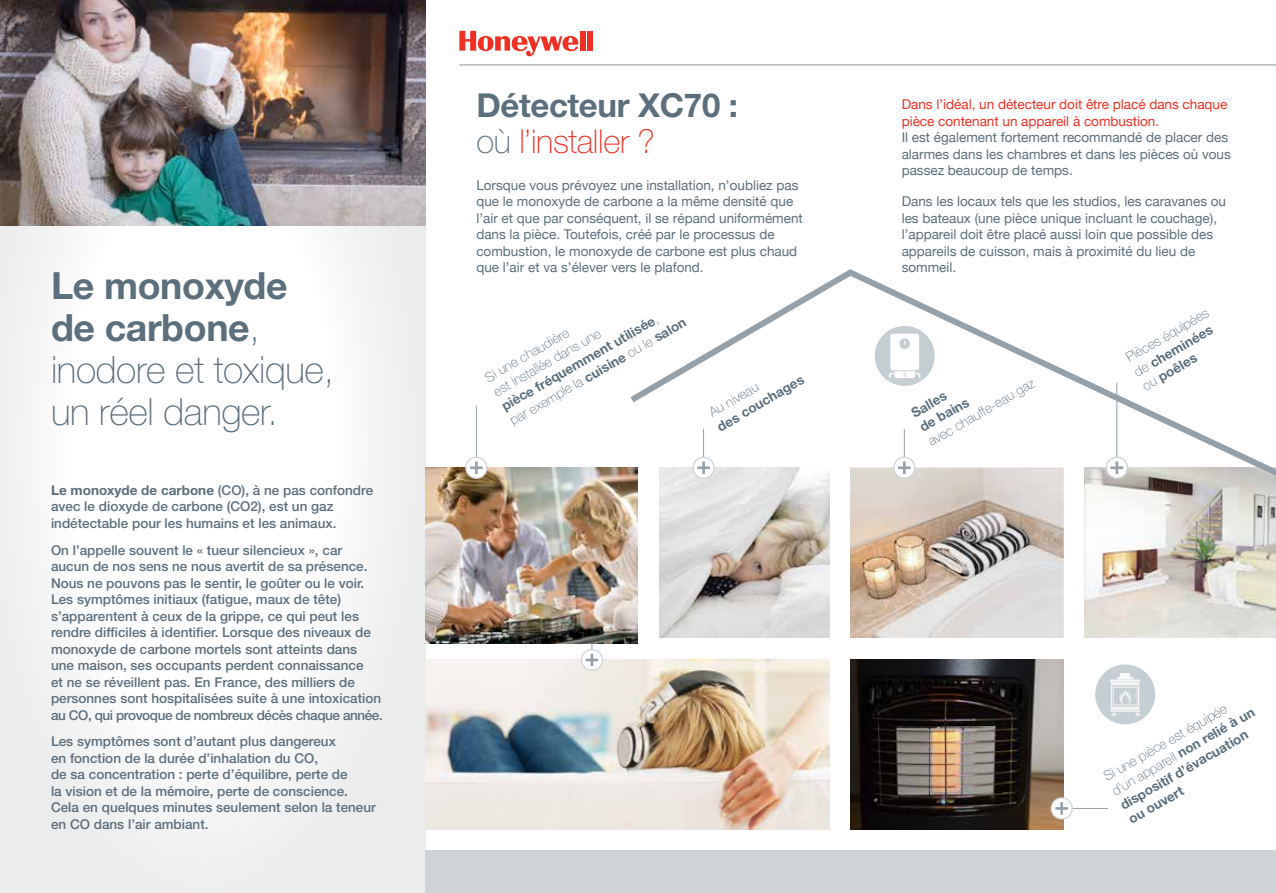
<style>
.page{position:relative;width:1276px;height:893px;background:#fff}
.page>*{position:absolute;margin:0;border:0;box-sizing:border-box;transform-origin:0 0}
.t1{font:100 37.5px/42px "Helvetica Neue";letter-spacing:-.01em;color:#5c6f7c}
.t2{font:700 33px/36px "Helvetica Neue";letter-spacing:-.01em;color:#5c6f7c}
.t3{font:500 13.5px/16.5px "Helvetica Neue";color:#5c6f7c}
.t4{font:13.5px/16.5px "Helvetica Neue";color:#5c6f7c}
.t5{font:100 13.5px/16.5px "Helvetica Neue";color:#5c6f7c}
.t6{font:700 13.5px/16.5px "Helvetica Neue";color:#5c6f7c}
.t7{font:13.5px/16.5px "Helvetica Neue";color:#ee3124}
.s1{font-weight:700}
.s2{font-weight:100}
.s3{font-weight:100;color:#ee3124}
</style>
<div class="page">
<div style="left:0;top:0;width:425px;height:893px;background:linear-gradient(to right,#f9f9f9,#f6f6f6)"></div>
<img style="left:0;top:0;width:425px;height:225px">
<hr style="left:459px;top:64px;width:817px;height:1px;background:#95a0a9">
<div style="left:580px;top:31px;width:5px;height:20px;background:#ee3124"></div>
<div style="left:587px;top:31px;width:5px;height:20px;background:#ee3124"></div>
<svg style="left:459px;top:31px;width:119px;height:25px"></svg>
<img style="left:659px;top:491px;width:170px;height:147px">
<img style="left:425px;top:659px;width:404px;height:170px">
<div style="left:425px;top:850px;width:851px;height:43px;background:#cfd4d8"></div>
<img style="left:850px;top:491px;width:213px;height:147px">
<img style="left:850px;top:659px;width:213px;height:170px">
<img style="left:1084px;top:491px;width:192px;height:147px">
<hr style="left:1054px;top:808px;width:54px;height:1px;background:#95a0a9">
<svg style="left:1050px;top:797px;width:23px;height:23px"></svg>
<div style="left:1052px;top:799px;width:19px;height:19px;background:#fff;border-radius:50%"></div>
<svg style="left:1055px;top:802px;width:13px;height:13px"></svg>
<hr style="left:591px;top:622px;width:1px;height:45px;background:#95a0a9">
<svg style="left:581px;top:649px;width:22px;height:22px"></svg>
<div style="left:582px;top:650px;width:20px;height:19px;background:#fff;border-radius:50%"></div>
<svg style="left:585px;top:654px;width:13px;height:12px"></svg>
<svg style="left:624px;top:269px;width:652px;height:222px"></svg>
<img style="left:425px;top:468px;width:213px;height:175px">
<hr style="left:476px;top:406px;width:1px;height:69px;background:#95a0a9">
<svg style="left:465px;top:457px;width:22px;height:22px"></svg>
<div style="left:466px;top:458px;width:20px;height:20px;background:#fff;border-radius:50%"></div>
<svg style="left:470px;top:461px;width:12px;height:13px"></svg>
<div style="left:874px;top:326px;width:60px;height:60px;background:#c5ced2;border-radius:50%"></div>
<svg style="left:889px;top:334px;width:31px;height:44px"></svg>
<div style="left:1095px;top:664px;width:60px;height:60px;background:#c5ced2;border-radius:50%"></div>
<hr style="left:1109px;top:710px;width:31px;height:2px;background:#f4f4f4">
<hr style="left:1109px;top:680px;width:31px;height:1px;background:#f7f8f9">
<svg style="left:1110px;top:673px;width:30px;height:43px"></svg>
<h1 class="t1" style="left:51px;top:265px;width:285px"><span class="s1">Le monoxyde de carbone</span>, inodore et toxique, un réel danger.</h1>
<p class="t3" style="left:51px;top:482px;width:324px"><span class="s1">Le monoxyde de carbone</span> (CO), à ne pas confondre avec le dioxyde de carbone (CO2), est un gaz indétectable pour les humains et les animaux.</p>
<p class="t3" style="left:51px;top:541px;width:333px">On l’appelle souvent le « tueur silencieux », car aucun de nos sens ne nous avertit de sa présence.<br>Nous ne pouvons pas le sentir, le goûter ou le voir.<br>Les symptômes initiaux (fatigue, maux de tête) s’apparentent à ceux de la grippe, ce qui peut les rendre difficiles à identifier. Lorsque des niveaux de monoxyde de carbone mortels sont atteints dans une maison, ses occupants perdent connaissance<br>et ne se réveillent pas. En France, des milliers de personnes sont hospitalisées suite à une intoxication au CO, qui provoque de nombreux décès chaque année.</p>
<p class="t3" style="left:51px;top:733px;width:326px">Les symptômes sont d’autant plus dangereux<br>en fonction de la durée d’inhalation du CO,<br>de sa concentration : perte d’équilibre, perte de<br>la vision et de la mémoire, perte de conscience.<br>Cela en quelques minutes seulement selon la teneur en CO dans l’air ambiant.</p>
<h2 class="t2" style="left:476px;top:86px;width:263px">Détecteur XC70 : <span class="s2">où</span> <span class="s3">l’installer ?</span></h2>
<p class="t4" style="left:476px;top:177px;width:328px">Lorsque vous prévoyez une installation, n’oubliez pas que le monoxyde de carbone a la même densité que l’air et que par conséquent, il se répand uniformément dans la pièce. Toutefois, créé par le processus de combustion, le monoxyde de carbone est plus chaud que l’air et va s’élever vers le plafond.</p>
<p class="t5" style="left:482px;top:371px;width:203px;rotate:-30deg">Si une chaudière<br>est installée dans une<br><span class="s1">pièce fréquemment utilisée</span>,<br>par exemple la <span class="s1">cuisine</span> ou le <span class="s1">salon</span></p>
<p class="t6" style="left:714px;top:420px;width:99px;rotate:-30deg">des couchages</p>
<p class="t5" style="left:706px;top:406px;width:56px;rotate:-30deg">Au niveau</p>
<p class="t7" style="left:901px;top:97px;width:327px">Dans l’idéal, un détecteur doit être placé dans chaque pièce contenant un appareil à combustion.</p>
<p class="t4" style="left:901px;top:130px;width:331px">Il est également fortement recommandé de placer des alarmes dans les chambres et dans les pièces où vous passez beaucoup de temps.</p>
<p class="t4" style="left:901px;top:194px;width:326px">Dans les locaux tels que les studios, les caravanes ou les bateaux (une pièce unique incluant le couchage), l’appareil doit être placé aussi loin que possible des appareils de cuisson, mais à proximité du lieu de sommeil.</p>
<p class="t5" style="left:925px;top:435px;width:122px;rotate:-30deg">avec chauffe-eau gaz</p>
<p class="t6" style="left:908px;top:406px;width:56px;rotate:-30deg">Salles de bains</p>
<p class="t5" style="left:1123px;top:351px;width:95px;rotate:-30deg">Pièces équipées de <span class="s1">cheminées </span>ou <span class="s1">poêles</span></p>
<p class="t6" style="left:1100px;top:770px;width:164px;rotate:-30deg"><span class="s2">Si une pièce est équipée d’un appareil</span> non relié à un dispositif d’évacuation ou ouvert</p>
</div>
